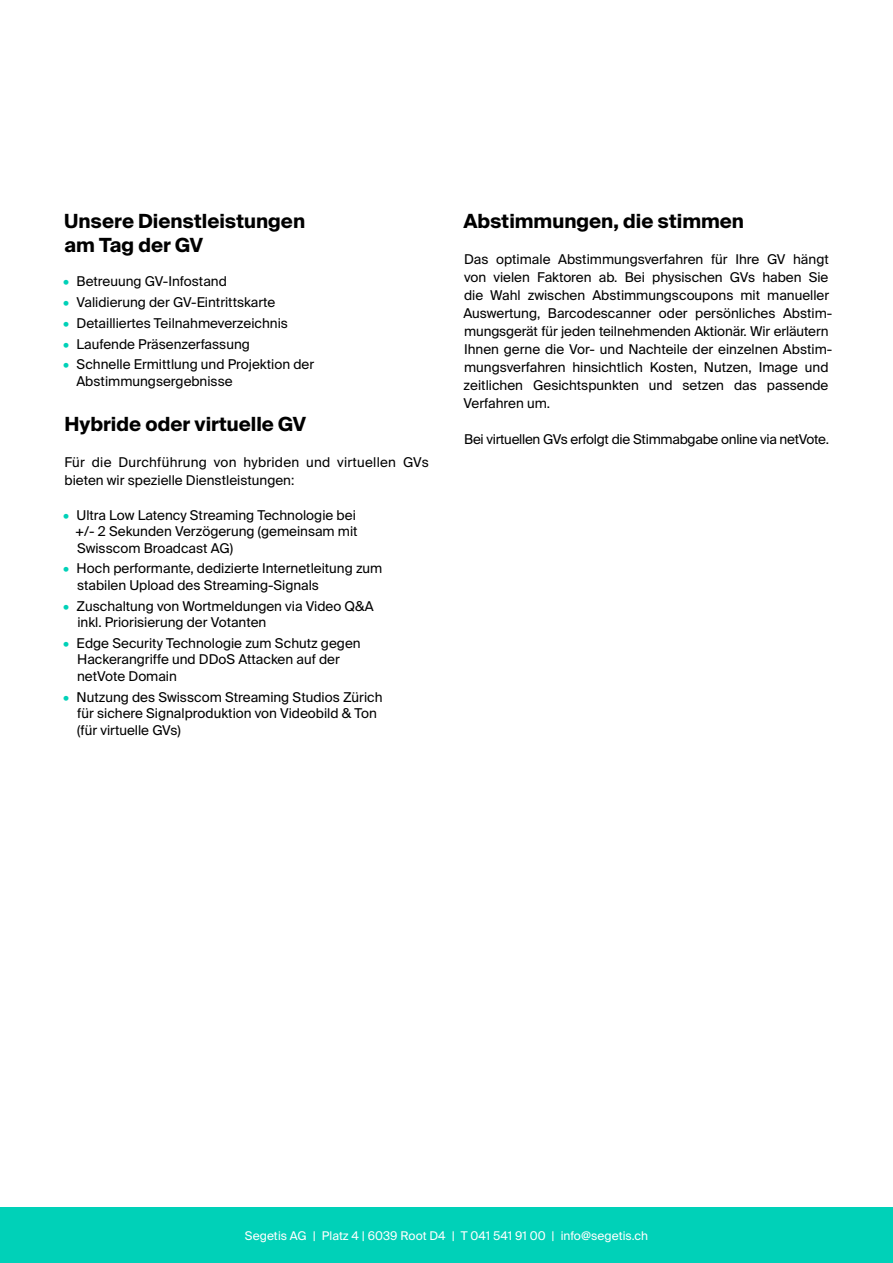
<style>
.page{position:relative;width:893px;height:1263px;background:#fff}
.page>*{position:absolute;margin:0;border:0;box-sizing:border-box;transform-origin:0 0}
.t1{font:700 19.5px/24px "Suisse Intl";color:#000}
.t2{font:13.5px/16.5px "Suisse Intl";color:#000}
.t3{font:13.5px "Suisse Intl";letter-spacing:-.02em;color:#000}
.t4{font:12px "Suisse Intl";color:#fff}
.s1{color:#00d1b8}
</style>
<div class="page">
<div style="left:0;top:1208px;width:893px;height:55px;background:#00d1b8"></div>
<h1 class="t1" style="left:64px;top:209px;width:242px">Unsere Dienstleistungen am Tag der GV</h1>
<p class="t2" style="left:63px;top:273px;width:165px"><span class="s1">•</span> Betreuung GV-Infostand</p>
<p class="t2" style="left:63px;top:294px;width:214px"><span class="s1">•</span> Validierung der GV-Eintrittskarte</p>
<p class="t2" style="left:63px;top:315px;width:226px"><span class="s1">•</span> Detailliertes Teilnahmeverzeichnis</p>
<p class="t2" style="left:63px;top:336px;width:188px"><span class="s1">•</span> Laufende Präsenzerfassung</p>
<p class="t2" style="left:76px;top:356px;width:239px;text-indent:-13px"><span class="s1">•</span> Schnelle Ermittlung und Projektion der<br>Abstimmungsergebnisse</p>
<h1 class="t1" style="left:64px;top:412px;width:243px">Hybride oder virtuelle GV</h1>
<p class="t2" style="left:64px;top:453px;width:366px;line-height:18px">Für die Durchführung von hybriden und virtuellen GVs bieten wir spezielle Dienstleistungen:</p>
<p class="t2" style="left:75px;top:507px;width:284px;text-indent:-12px"><span class="s1">•</span> Ultra Low Latency Streaming Technologie bei +/- 2 Sekunden Verzögerung (gemeinsam mit<br>Swisscom Broadcast AG)</p>
<p class="t2" style="left:77px;top:561px;width:307px;text-indent:-14px"><span class="s1">•</span> Hoch performante, dedizierte Internetleitung zum stabilen Upload des Streaming-Signals</p>
<p class="t2" style="left:77px;top:598px;width:298px;text-indent:-14px"><span class="s1">•</span> Zuschaltung von Wortmeldungen via Video Q&amp;A inkl. Priorisierung der Votanten</p>
<p class="t2" style="left:77px;top:635px;width:285px;text-indent:-14px"><span class="s1">•</span> Edge Security Technologie zum Schutz gegen<br>Hackerangriffe und DDoS Attacken auf der netVote Domain</p>
<p class="t2" style="left:77px;top:689px;width:307px;text-indent:-14px"><span class="s1">•</span> Nutzung des Swisscom Streaming Studios Zürich für sichere Signalproduktion von Videobild &amp; Ton (für virtuelle GVs)</p>
<h1 class="t1" style="left:463px;top:209px;width:282px">Abstimmungen, die stimmen</h1>
<p class="t2" style="left:463px;top:250px;width:371px;line-height:18px">Das optimale Abstimmungsverfahren für Ihre GV hängt von vielen Faktoren ab. Bei physischen GVs haben Sie die Wahl zwischen Abstimmungscoupons mit manueller Auswertung, Barcodescanner oder persönliches Abstim&shy;mungsgerät für jeden teilnehmenden Aktionär. Wir erläutern Ihnen gerne die Vor- und Nachteile der einzelnen Abstim&shy;mungsverfahren hinsichtlich Kosten, Nutzen, Image und zeitlichen Gesichtspunkten und setzen das passende Verfahren um.</p>
<p class="t3" style="left:464px;top:431px;width:366px">Bei virtuellen GVs erfolgt die Stimmabgabe online via netVote.</p>
<p class="t4" style="left:245px;top:1229px;width:405px">Segetis AG | Platz 4 | 6039 Root D4 | T 041 541 91 00 | info@segetis.ch</p>
</div>
